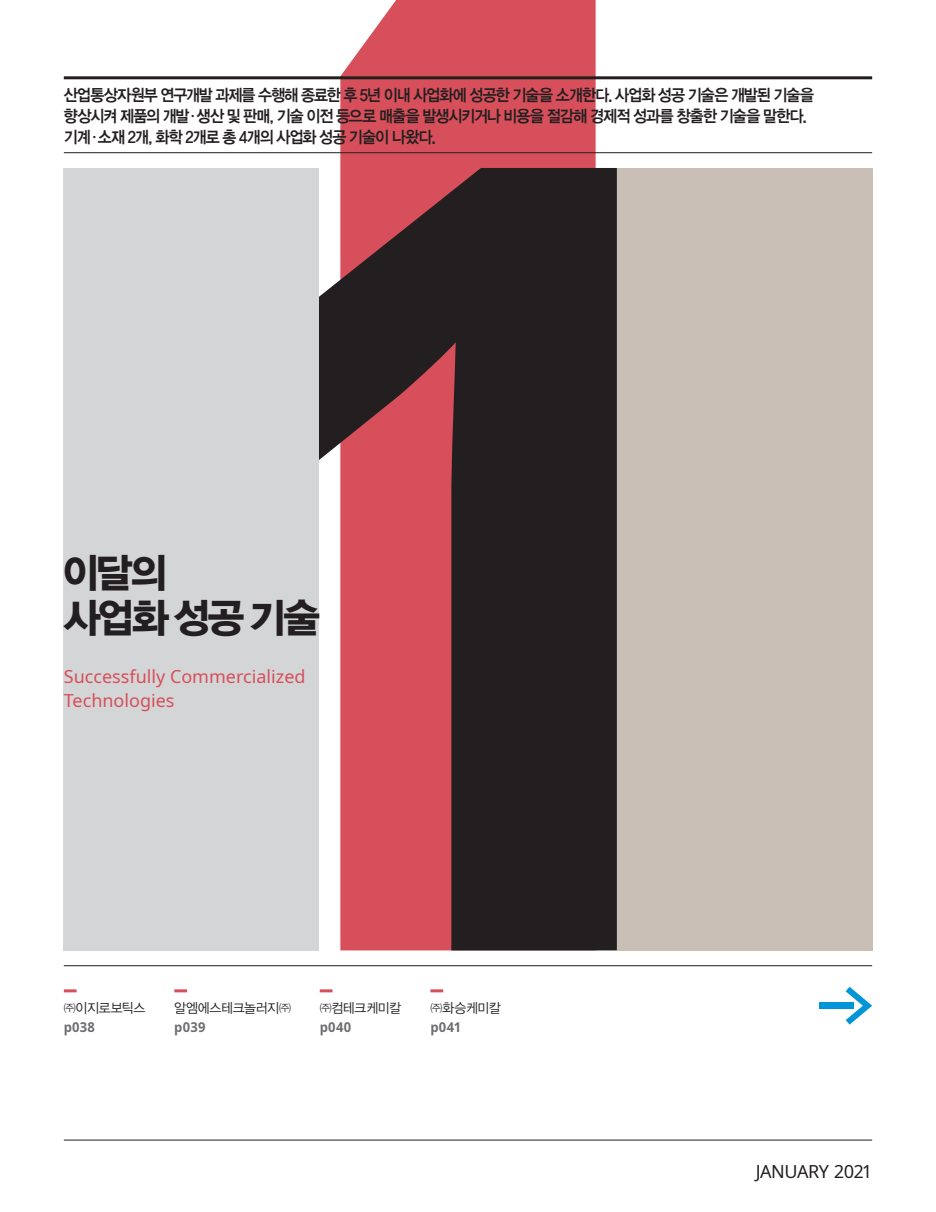
<style>
.page{position:relative;width:936px;height:1212px;background:#fff}
.page>*{position:absolute;margin:0;border:0;box-sizing:border-box;transform-origin:0 0}
.t1{font:40.5px/45px "YDVYGO Std 16";letter-spacing:-.06em;color:#231f20}
.t2{font:18px/24px "Noto Sans";color:#d74f5a}
.t3{font:18px "Noto Sans";letter-spacing:-.025em;color:#231f20}
.t4{font:16.5px/21px "YDVYGO Std 14";letter-spacing:-.055em;color:#231f20;scale:.92 1}
.t5{font:13.5px "YDVYGO Std 12";letter-spacing:-.025em;color:#231f20;scale:.96 1}
.t6{font:700 13.5px "Noto Sans";letter-spacing:.025em;color:#6d6e71;scale:.96 1}
</style>
<div class="page">
<svg style="left:340px;top:0;width:255px;height:168px;fill:#d74f5a"></svg>
<hr style="left:64px;top:76px;width:808px;height:3px;background:#231f20">
<hr style="left:64px;top:152px;width:808px;height:1px;background:#231f20">
<hr style="left:64px;top:965px;width:808px;height:1px;background:#231f20">
<hr style="left:64px;top:1140px;width:808px;height:1px;background:#231f20">
<div style="left:617px;top:168px;width:255px;height:782px;background:#c9bfb7"></div>
<svg style="left:319px;top:168px;width:298px;height:782px;fill:#231f20"></svg>
<div style="left:64px;top:168px;width:255px;height:782px;background:#d4d5d7"></div>
<svg style="left:64px;top:989px;width:13px;height:3px"></svg>
<svg style="left:174px;top:989px;width:13px;height:3px"></svg>
<svg style="left:320px;top:989px;width:12px;height:3px"></svg>
<div style="left:819px;top:1003px;width:34px;height:6px;background:#0095d9"></div>
<svg style="left:845px;top:987px;width:27px;height:37px"></svg>
<svg style="left:430px;top:989px;width:13px;height:3px"></svg>
<p class="t4" style="left:64px;top:85px;width:816px">산업통상자원부 연구개발 과제를 수행해 종료한 후 5년 이내 사업화에 성공한 기술을 소개한다. 사업화 성공 기술은 개발된 기술을 향상시켜 제품의 개발·생산 및 판매, 기술 이전 등으로 매출을 발생시키거나 비용을 절감해 경제적 성과를 창출한 기술을 말한다. 기계·소재 2개, 화학 2개로 총 4개의 사업화 성공 기술이 나왔다.</p>
<h1 class="t1" style="left:62px;top:552px;width:259px">이달의<br>사업화 성공 기술</h1>
<p class="t2" style="left:64px;top:666px;width:243px">Successfully Commercialized<br>Technologies</p>
<p class="t5" style="left:64px;top:1001px;width:86px">㈜이지로보틱스</p>
<p class="t6" style="left:64px;top:1022px;width:34px">p038</p>
<p class="t5" style="left:174px;top:1001px;width:123px">알엠에스테크놀러지㈜</p>
<p class="t6" style="left:174px;top:1022px;width:34px">p039</p>
<p class="t5" style="left:320px;top:1001px;width:86px">㈜컴테크케미칼</p>
<p class="t6" style="left:320px;top:1022px;width:34px">p040</p>
<p class="t5" style="left:430px;top:1001px;width:75px">㈜화승케미칼</p>
<p class="t6" style="left:430px;top:1022px;width:34px">p041</p>
<p class="t3" style="left:755px;top:1158px;width:117px">January 2021</p>
</div>
